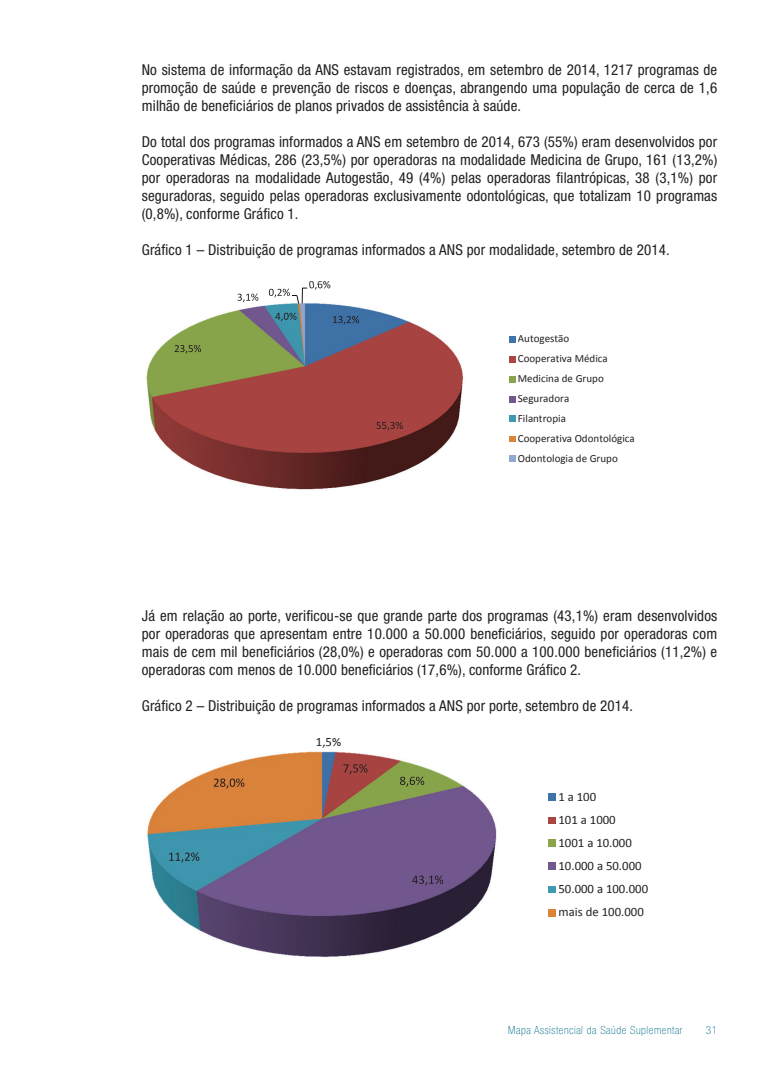
<style>
.page{position:relative;width:780px;height:1088px;background:#fff}
.page>*{position:absolute;margin:0;border:0;box-sizing:border-box;transform-origin:0 0}
.t1{font:condensed 15px/18px "Helvetica Neue";letter-spacing:.01em;color:#231f20;text-align:justify}
.t2{font:12.75px/23.1px "Calibri";color:#231f20}
.t3{font:100 condensed 11.25px "Helvetica Neue";letter-spacing:.05em;color:#006d89}
.t4{font:11px/19.9px "Calibri";color:#231f20}
</style>
<div class="page">
<img style="left:146px;top:286px;width:317px;height:204px">
<svg style="left:292px;top:288px;width:15px;height:16px"></svg>
<img style="left:333px;top:316px;width:26px;height:9px">
<img style="left:376px;top:422px;width:27px;height:8px">
<img style="left:175px;top:345px;width:26px;height:9px">
<img style="left:237px;top:293px;width:21px;height:9px">
<img style="left:275px;top:313px;width:21px;height:8px">
<img style="left:269px;top:289px;width:21px;height:8px">
<img style="left:309px;top:286px;width:21px;height:4px">
<svg style="left:509px;top:336px;width:6px;height:6px"></svg>
<svg style="left:509px;top:356px;width:6px;height:6px"></svg>
<svg style="left:509px;top:376px;width:6px;height:6px"></svg>
<svg style="left:509px;top:396px;width:6px;height:6px"></svg>
<svg style="left:509px;top:416px;width:6px;height:6px"></svg>
<svg style="left:509px;top:436px;width:6px;height:6px"></svg>
<svg style="left:509px;top:456px;width:6px;height:6px"></svg>
<img style="left:147px;top:751px;width:350px;height:206px">
<img style="left:343px;top:764px;width:24px;height:10px">
<img style="left:400px;top:776px;width:24px;height:11px">
<img style="left:412px;top:875px;width:31px;height:10px">
<img style="left:169px;top:852px;width:30px;height:10px">
<img style="left:214px;top:778px;width:30px;height:10px">
<div style="left:548px;top:793px;width:7px;height:7px;background:#4073a8"></div>
<div style="left:548px;top:817px;width:7px;height:6px;background:#aa4542"></div>
<div style="left:548px;top:840px;width:7px;height:7px;background:#89a54c"></div>
<div style="left:548px;top:863px;width:7px;height:7px;background:#715990"></div>
<div style="left:548px;top:886px;width:7px;height:7px;background:#3f99af"></div>
<div style="left:548px;top:909px;width:7px;height:7px;background:#dc843a"></div>
<p class="t1" style="left:142px;top:60px;width:577px">No sistema de informação da ANS estavam registrados, em setembro de 2014, 1217 programas de promoção de saúde e prevenção de riscos e doenças, abrangendo uma população de cerca de 1,6 milhão de beneficiários de planos privados de assistência à saúde.</p>
<p class="t1" style="left:142px;top:132px;width:577px">Do total dos programas informados a ANS em setembro de 2014, 673 (55%) eram desenvolvidos por Cooperativas Médicas, 286 (23,5%) por operadoras na modalidade Medicina de Grupo, 161 (13,2%) por operadoras na modalidade Autogestão, 49 (4%) pelas operadoras filantrópicas, 38 (3,1%) por seguradoras, seguido pelas operadoras exclusivamente odontológicas, que totalizam 10 programas (0,8%), conforme Gráfico 1.</p>
<p class="t1" style="left:142px;top:240px;width:529px">Gráfico 1 – Distribuição de programas informados a ANS por modalidade, setembro de 2014.</p>
<p class="t4" style="left:309px;top:275px;width:23px">0,6%</p>
<p class="t4" style="left:518px;top:329px;width:118px">Autogestão<br>Cooperativa Médica<br>Medicina de Grupo<br>Seguradora<br>Filantropia<br>Cooperativa Odontológica<br>Odontologia de Grupo</p>
<p class="t1" style="left:142px;top:606px;width:577px">Já em relação ao porte, verificou-se que grande parte dos programas (43,1%) eram desenvolvidos por operadoras que apresentam entre 10.000 a 50.000 beneficiários, seguido por operadoras com mais de cem mil beneficiários (28,0%) e operadoras com 50.000 a 100.000 beneficiários (11,2%) e operadoras com menos de 10.000 beneficiários (17,6%), conforme Gráfico 2.</p>
<p class="t1" style="left:142px;top:696px;width:493px">Gráfico 2 – Distribuição de programas informados a ANS por porte, setembro de 2014.</p>
<p class="t2" style="left:316px;top:731px;width:27px">1,5%</p>
<p class="t2" style="left:558px;top:785px;width:91px">1 a 100<br>101 a 1000<br>1001 a 10.000<br>10.000 a 50.000<br>50.000 a 100.000 mais de 100.000</p>
<p class="t3" style="left:508px;top:1024px;width:176px">Mapa Assistencial da Saúde Suplementar</p>
<p class="t3" style="left:705px;top:1024px;width:13px">31</p>
</div>
